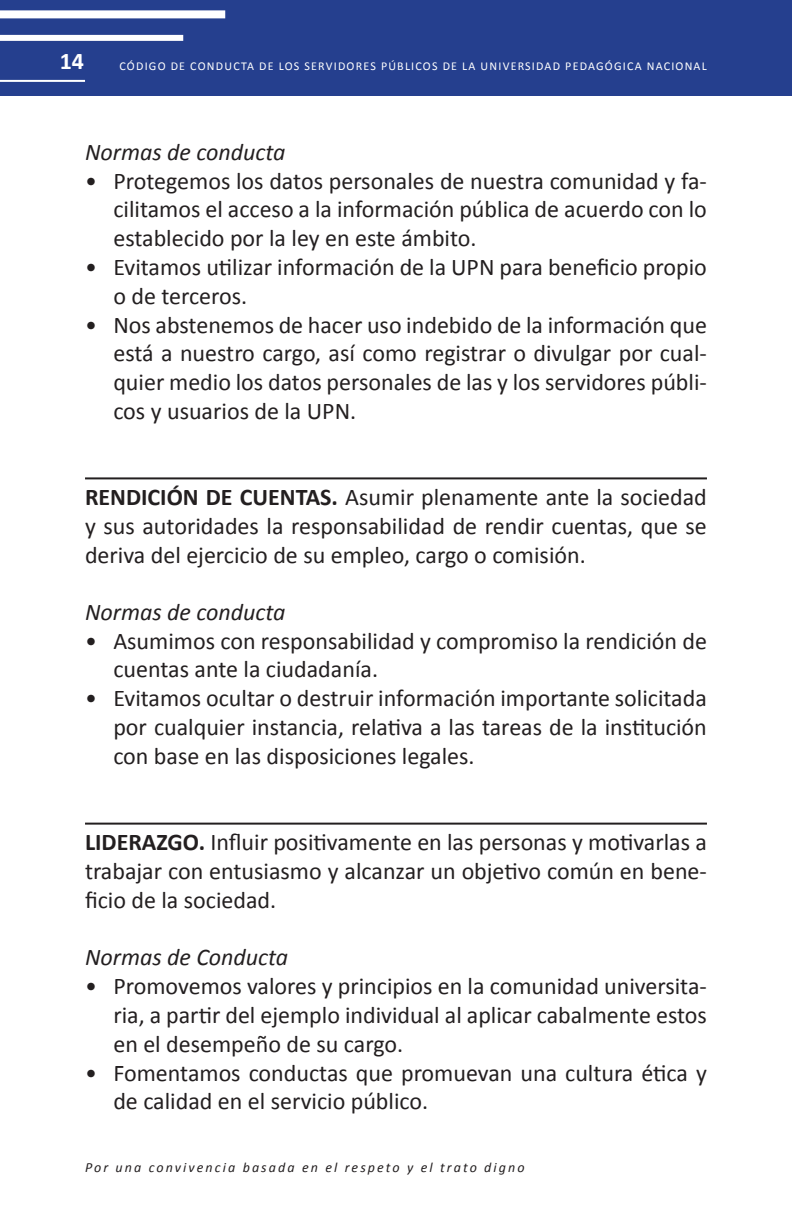
<style>
.page{position:relative;width:792px;height:1224px;background:#fff}
.page>*{position:absolute;margin:0;border:0;box-sizing:border-box;transform-origin:0 0}
.bullet{font:24px/28.8px "Calibri";color:#231f20;text-align:justify}
.pleca{font:24px/28.8px "Calibri";color:#231f20;text-align:justify}
.t1{font:italic 24px "Calibri";color:#231f20}
.t2{font:700 24px "Calibri";color:#fff}
.t3{font:italic 14px "Calibri";letter-spacing:.15em;color:#231f20}
.t4{font:12px "Calibri";letter-spacing:.1em;color:#fff}
.s1{font-weight:700}
</style>
<div class="page">
<div style="left:0;top:0;width:792px;height:95px;background:#253f8e"></div>
<hr style="left:0;top:80px;width:85px;height:2px;background:#fff">
<div style="left:0;top:35px;width:183px;height:6px;background:#fff"></div>
<div style="left:0;top:10px;width:225px;height:8px;background:#fff"></div>
<hr style="left:85px;top:477px;width:622px;height:2px;background:#231f20">
<hr style="left:85px;top:823px;width:622px;height:2px;background:#231f20">
<p class="t2" style="left:60px;top:46px;width:26px">14</p>
<p class="t4" style="left:119px;top:58px;width:589px">CÓDIGO DE CONDUCTA DE LOS SERVIDORES PÚBLICOS DE LA UNIVERSIDAD PEDAGÓGICA NACIONAL</p>
<p class="t1" style="left:85px;top:137px;width:202px">Normas de conducta</p>
<p class="bullet" style="left:113px;top:166px;width:595px;text-indent:-28px">• Protegemos los datos personales de nuestra comunidad y fa&shy;cilitamos el acceso a la información pública de acuerdo con lo establecido por la ley en este ámbito.</p>
<p class="bullet" style="left:113px;top:253px;width:595px;text-indent:-28px">• Evitamos utilizar información de la UPN para beneficio propio o de terceros.</p>
<p class="bullet" style="left:113px;top:310px;width:595px;text-indent:-28px">• Nos abstenemos de hacer uso indebido de la información que está a nuestro cargo, así como registrar o divulgar por cual&shy;quier medio los datos personales de las y los servidores públi&shy;cos y usuarios de la UPN.</p>
<p class="pleca" style="left:85px;top:483px;width:623px"><span class="s1">RENDICIÓN DE CUENTAS.</span> Asumir plenamente ante la sociedad y sus autoridades la responsabilidad de rendir cuentas, que se deriva del ejercicio de su empleo, cargo o comisión.</p>
<p class="t1" style="left:85px;top:597px;width:202px">Normas de conducta</p>
<p class="bullet" style="left:113px;top:626px;width:595px;text-indent:-28px">• Asumimos con responsabilidad y compromiso la rendición de cuentas ante la ciudadanía.</p>
<p class="bullet" style="left:113px;top:684px;width:595px;text-indent:-28px">• Evitamos ocultar o destruir información importante solicitada por cualquier instancia, relativa a las tareas de la institución con base en las disposiciones legales.</p>
<p class="pleca" style="left:85px;top:828px;width:623px"><span class="s1">LIDERAZGO.</span> Influir positivamente en las personas y motivarlas a trabajar con entusiasmo y alcanzar un objetivo común en bene&shy;ficio de la sociedad.</p>
<p class="t1" style="left:85px;top:942px;width:205px">Normas de Conducta</p>
<p class="bullet" style="left:113px;top:972px;width:595px;text-indent:-28px">• Promovemos valores y principios en la comunidad universita&shy;ria, a partir del ejemplo individual al aplicar cabalmente estos en el desempeño de su cargo.</p>
<p class="bullet" style="left:113px;top:1058px;width:595px;text-indent:-28px">• Fomentamos conductas que promuevan una cultura ética y de calidad en el servicio público.</p>
<p class="t3" style="left:85px;top:1158px;width:441px">Por una convivencia basada en el respeto y el trato digno</p>
</div>
